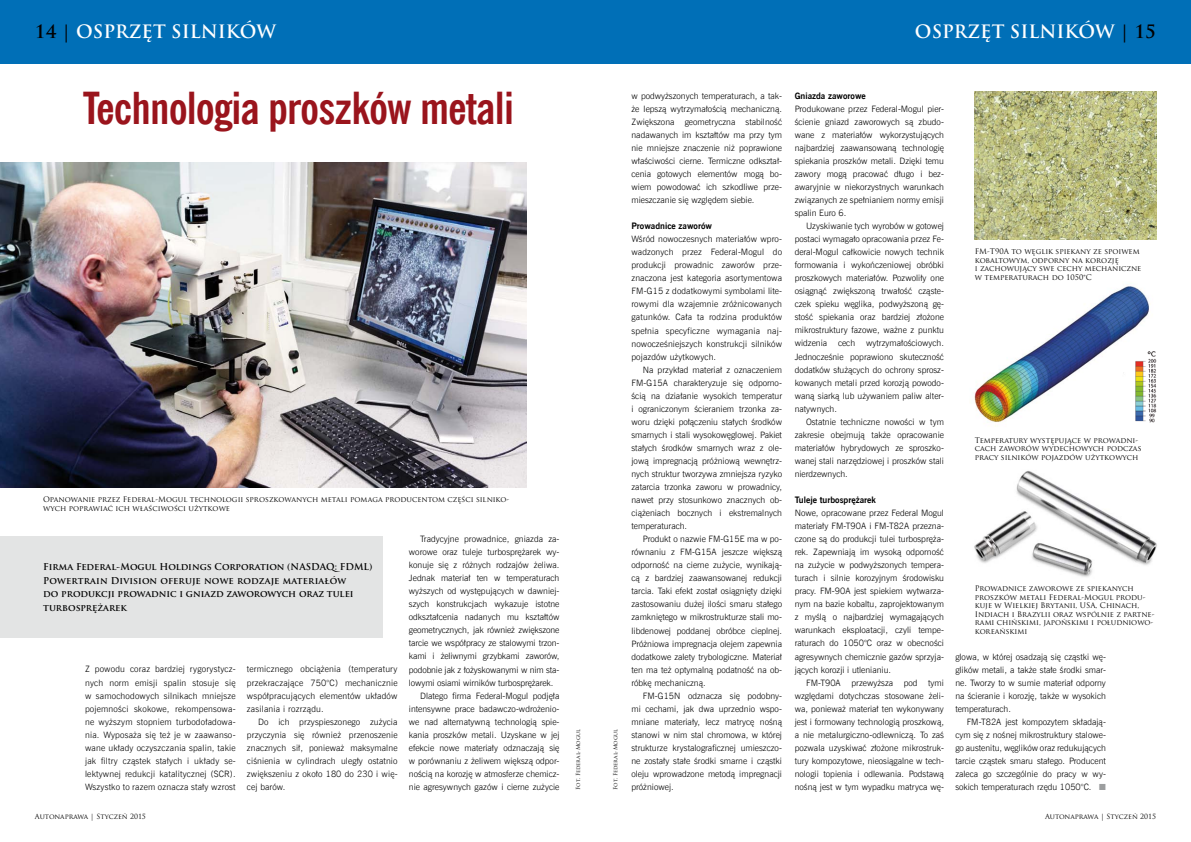
<style>
.page{position:relative;width:1191px;height:842px;background:#fff}
.page>*{position:absolute;margin:0;border:0;box-sizing:border-box;transform-origin:0 0}
.t1{font:700 44px "News Goth Cn EU";letter-spacing:-.015em;color:#9a141c}
.t2{font:700 18px "Trajan Pro";color:#fff}
.t3{font:700 9.2px/13.5px "Trajan Pro";color:#000}
.t4{font:8.8px/13px "News Goth Lt EU";color:#000;text-align:justify}
.t5{font:700 8.8px "News Goth EU";color:#000}
.t6{font:7.5px/8.5px "Trajan Pro";color:#000}
.t7{font:7px "Trajan Pro";color:#000}
.t8{font:5.5px "Trajan Pro";color:#000}
.s1{color:#000}
.s2{color:#9c9e9f}
</style>
<div class="page">
<div style="left:0;top:0;width:595px;height:64px;background:#006fb7"></div>
<div style="left:595px;top:0;width:596px;height:64px;background:#006fb7"></div>
<img style="left:0;top:162px;width:526px;height:325px">
<div style="left:0;top:536px;width:382px;height:101px;background:#e3e4e4"></div>
<img style="left:974px;top:91px;width:182px;height:149px">
<img style="left:974px;top:286px;width:175px;height:141px">
<img style="left:1128px;top:345px;width:29px;height:82px">
<img style="left:974px;top:470px;width:183px;height:107px">
<h2 class="t2" style="left:35px;top:20px;width:243px"><span class="s1">14 |</span> OSPRZĘT SILNIKÓW</h2>
<h2 class="t2" style="left:915px;top:20px;width:243px">OSPRZĘT SILNIKÓW <span class="s1">| 15</span></h2>
<h1 class="t1" style="left:83px;top:81px;width:433px">Technologia proszków metali</h1>
<p class="t6" style="left:43px;top:495px;width:468px">Opanowanie przez Federal-Mogul technologii sproszkowanych metali pomaga producentom części silniko&shy;wych poprawiać ich właściwości użytkowe</p>
<p class="t3" style="left:43px;top:560px;width:331px">Firma Federal-Mogul Holdings Corporation (NASDAQ: FDML)<br>Powertrain Division oferuje nowe rodzaje materiałów<br>do produkcji prowadnic i gniazd zaworowych oraz tulei turbosprężarek</p>
<p class="t4" style="left:85px;top:663px;width:152px">Z powodu coraz bardziej rygorystycz&shy;nych norm emisji spalin stosuje się w samochodowych silnikach mniejsze pojemności skokowe, rekompensowa&shy;ne wyższym stopniem turbodoładowa&shy;nia. Wyposaża się też je w zaawanso&shy;wane układy oczyszczania spalin, takie jak filtry cząstek stałych i układy se&shy;lektywnej redukcji katalitycznej (SCR).<br>Wszystko to razem oznacza stały wzrost</p>
<p class="t4" style="left:247px;top:663px;width:152px">termicznego obciążenia (temperatury przekraczające 750°C) mechanicznie współpracujących elementów układów zasilania i rozrządu.</p>
<p class="t4" style="left:247px;top:715px;width:152px;text-indent:11px">Do ich przyspieszonego zużycia przyczynia się również przenoszenie znacznych sił, ponieważ maksymalne ciśnienia w cylindrach uległy ostatnio zwiększeniu z około 180 do 230 i wię&shy;cej barów.</p>
<p class="t7" style="left:35px;top:812px;width:113px">Autonaprawa | Styczeń 2015</p>
<p class="t4" style="left:420px;top:533px;width:141px">Tradycyjne prowadnice, gniazda za-</p>
<p class="t4" style="left:409px;top:546px;width:152px">worowe oraz tuleje turbosprężarek wy-</p>
<p class="t4" style="left:409px;top:559px;width:152px">konuje się z różnych rodzajów żeliwa.</p>
<p class="t4" style="left:409px;top:572px;width:152px">Jednak materiał ten w temperaturach</p>
<p class="t4" style="left:409px;top:585px;width:152px">wyższych od występujących w dawniej-</p>
<p class="t4" style="left:409px;top:598px;width:152px">szych konstrukcjach wykazuje istotne</p>
<p class="t4" style="left:409px;top:611px;width:152px">odkształcenia nadanych mu kształtów</p>
<p class="t4" style="left:409px;top:624px;width:152px">geometrycznych, jak również zwiększone</p>
<p class="t4" style="left:409px;top:637px;width:152px">tarcie we współpracy ze stalowymi trzon-</p>
<p class="t4" style="left:409px;top:650px;width:152px">kami i żeliwnymi grzybkami zaworów,</p>
<p class="t4" style="left:409px;top:663px;width:152px">podobnie jak z łożyskowanymi w nim sta-</p>
<p class="t4" style="left:409px;top:676px;width:146px">lowymi osiami wirników turbosprężarek.</p>
<p class="t4" style="left:420px;top:689px;width:141px">Dlatego firma Federal-Mogul podjęła</p>
<p class="t4" style="left:409px;top:702px;width:152px">intensywne prace badawczo-wdrożenio-</p>
<p class="t4" style="left:409px;top:715px;width:152px">we nad alternatywną technologią spie-</p>
<p class="t4" style="left:409px;top:728px;width:152px">kania proszków metali. Uzyskane w jej</p>
<p class="t4" style="left:409px;top:741px;width:152px">efekcie nowe materiały odznaczają się</p>
<p class="t4" style="left:409px;top:754px;width:152px">w porównaniu z żeliwem większą odpor-</p>
<p class="t4" style="left:409px;top:767px;width:152px">nością na korozję w atmosferze chemicz-</p>
<p class="t4" style="left:409px;top:780px;width:152px">nie agresywnych gazów i cierne zużycie</p>
<p class="t8" style="left:574px;top:790px;width:62px;rotate:-90deg">Fot. Federal-Mogul</p>
<p class="t8" style="left:612px;top:790px;width:62px;rotate:-90deg">Fot. Federal-Mogul</p>
<p class="t4" style="left:631px;top:89px;width:152px">w podwyższonych temperaturach, a tak&shy;że lepszą wytrzymałością mechaniczną.<br>Zwiększona geometryczna stabilność nadawanych im kształtów ma przy tym nie mniejsze znaczenie niż poprawione właściwości cierne. Termiczne odkształ&shy;cenia gotowych elementów mogą bo&shy;wiem powodować ich szkodliwe prze&shy;mieszczanie się względem siebie.</p>
<p class="t5" style="left:631px;top:220px;width:82px">Prowadnice zaworów</p>
<p class="t4" style="left:631px;top:233px;width:152px">Wśród nowoczesnych materiałów wpro&shy;wadzonych przez Federal-Mogul do produkcji prowadnic zaworów prze&shy;znaczona jest kategoria asortymentowa FM-G15 z dodatkowymi symbolami lite&shy;rowymi dla wzajemnie zróżnicowanych gatunków. Cała ta rodzina produktów spełnia specyficzne wymagania naj&shy;nowocześniejszych konstrukcji silników pojazdów użytkowych.</p>
<p class="t4" style="left:631px;top:363px;width:152px;text-indent:11px">Na przykład materiał z oznaczeniem FM-G15A charakteryzuje się odporno&shy;ścią na działanie wysokich temperatur i ograniczonym ścieraniem trzonka za&shy;woru dzięki połączeniu stałych środków smarnych i stali wysokowęglowej. Pakiet stałych środków smarnych wraz z ole&shy;jową impregnacją próżniową wewnętrz&shy;nych struktur tworzywa zmniejsza ryzyko zatarcia trzonka zaworu w prowadnicy, nawet przy stosunkowo znacznych ob&shy;ciążeniach bocznych i ekstremalnych temperaturach.</p>
<p class="t4" style="left:631px;top:533px;width:152px;text-indent:11px">Produkt o nazwie FM-G15E ma w po&shy;równaniu z FM-G15A jeszcze większą odporność na cierne zużycie, wynikają&shy;cą z bardziej zaawansowanej redukcji tarcia. Taki efekt został osiągnięty dzięki zastosowaniu dużej ilości smaru stałego zamkniętego w mikrostrukturze stali mo&shy;libdenowej poddanej obróbce cieplnej.<br>Próżniowa impregnacja olejem zapewnia dodatkowe zalety trybologiczne. Materiał ten ma też optymalną podatność na ob&shy;róbkę mechaniczną.</p>
<p class="t4" style="left:631px;top:689px;width:152px;text-indent:11px">FM-G15N odznacza się podobny&shy;mi cechami, jak dwa uprzednio wspo&shy;mniane materiały, lecz matrycę nośną stanowi w nim stal chromowa, w której strukturze krystalograficznej umieszczo&shy;ne zostały stałe środki smarne i cząstki oleju wprowadzone metodą impregnacji próżniowej.</p>
<p class="t5" style="left:794px;top:90px;width:73px">Gniazda zaworowe</p>
<p class="t4" style="left:794px;top:102px;width:151px">Produkowane przez Federal-Mogul pier&shy;ścienie gniazd zaworowych są zbudo&shy;wane z materiałów wykorzystujących najbardziej zaawansowaną technologię spiekania proszków metali. Dzięki temu zawory mogą pracować długo i bez&shy;awaryjnie w niekorzystnych warunkach związanych ze spełnianiem normy emisji spalin Euro 6.</p>
<p class="t4" style="left:794px;top:220px;width:151px;text-indent:11px">Uzyskiwanie tych wyrobów w gotowej postaci wymagało opracowania przez Fe&shy;deral-Mogul całkowicie nowych technik formowania i wykończeniowej obróbki proszkowych materiałów. Pozwoliły one osiągnąć zwiększoną trwałość cząste&shy;czek spieku węglika, podwyższoną gę&shy;stość spiekania oraz bardziej złożone mikrostruktury fazowe, ważne z punktu widzenia cech wytrzymałościowych.<br>Jednocześnie poprawiono skuteczność dodatków służących do ochrony sprosz&shy;kowanych metali przed korozją powodo&shy;waną siarką lub używaniem paliw alter&shy;natywnych.</p>
<p class="t4" style="left:794px;top:415px;width:151px;text-indent:11px">Ostatnie techniczne nowości w tym zakresie obejmują także opracowanie materiałów hybrydowych ze sproszko&shy;wanej stali narzędziowej i proszków stali nierdzewnych.</p>
<p class="t5" style="left:794px;top:494px;width:83px">Tuleje turbosprężarek</p>
<p class="t4" style="left:794px;top:506px;width:151px">Nowe, opracowane przez Federal Mogul materiały FM-T90A i FM-T82A przezna&shy;czone są do produkcji tulei turbospręża&shy;rek. Zapewniają im wysoką odporność na zużycie w podwyższonych tempera&shy;turach i silnie korozyjnym środowisku pracy. FM-90A jest spiekiem wytwarza&shy;nym na bazie kobaltu, zaprojektowanym z myślą o najbardziej wymagających warunkach eksploatacji, czyli tempe&shy;raturach do 1050°C oraz w obecności agresywnych chemicznie gazów sprzyja&shy;jących korozji i utlenianiu.</p>
<p class="t4" style="left:794px;top:676px;width:151px;text-indent:11px">FM-T90A przewyższa pod tymi względami dotychczas stosowane żeli&shy;wa, ponieważ materiał ten wykonywany jest i formowany technologią proszkową, a nie metalurgiczno-odlewniczą. To zaś pozwala uzyskiwać złożone mikrostruk&shy;tury kompozytowe, nieosiągalne w tech&shy;nologii topienia i odlewania. Podstawą nośną jest w tym wypadku matryca wę-</p>
<p class="t6" style="left:974px;top:247px;width:168px">FM-T90A to węglik spiekany ze spoiwem kobaltowym, odporny na korozję<br>i zachowujący swe cechy mechaniczne w temperaturach do 1050°C</p>
<p class="t6" style="left:974px;top:436px;width:168px">Temperatury występujące w prowadni&shy;cach zaworów wydechowych podczas pracy silników pojazdów użytkowych</p>
<p class="t6" style="left:974px;top:584px;width:181px">Prowadnice zaworowe ze spiekanych proszków metali Federal-Mogul produ&shy;kuje w Wielkiej Brytanii, USA, Chinach, Indiach i Brazylii oraz wspólnie z partne&shy;rami chińskimi, japońskimi i południowo&shy;koreańskimi</p>
<p class="t4" style="left:955px;top:650px;width:152px">glowa, w której osadzają się cząstki wę&shy;glików metali, a także stałe środki smar&shy;ne. Tworzy to w sumie materiał odporny na ścieranie i korozję, także w wysokich temperaturach.</p>
<p class="t4" style="left:955px;top:715px;width:152px;text-indent:11px">FM-T82A jest kompozytem składają&shy;cym się z nośnej mikrostruktury stalowe&shy;go austenitu, węglików oraz redukujących tarcie cząstek smaru stałego. Producent zaleca go szczególnie do pracy w wy&shy;sokich temperaturach rzędu 1050°C. <span class="s2">■</span></p>
<p class="t7" style="left:1045px;top:812px;width:113px">Autonaprawa | Styczeń 2015</p>
</div>
